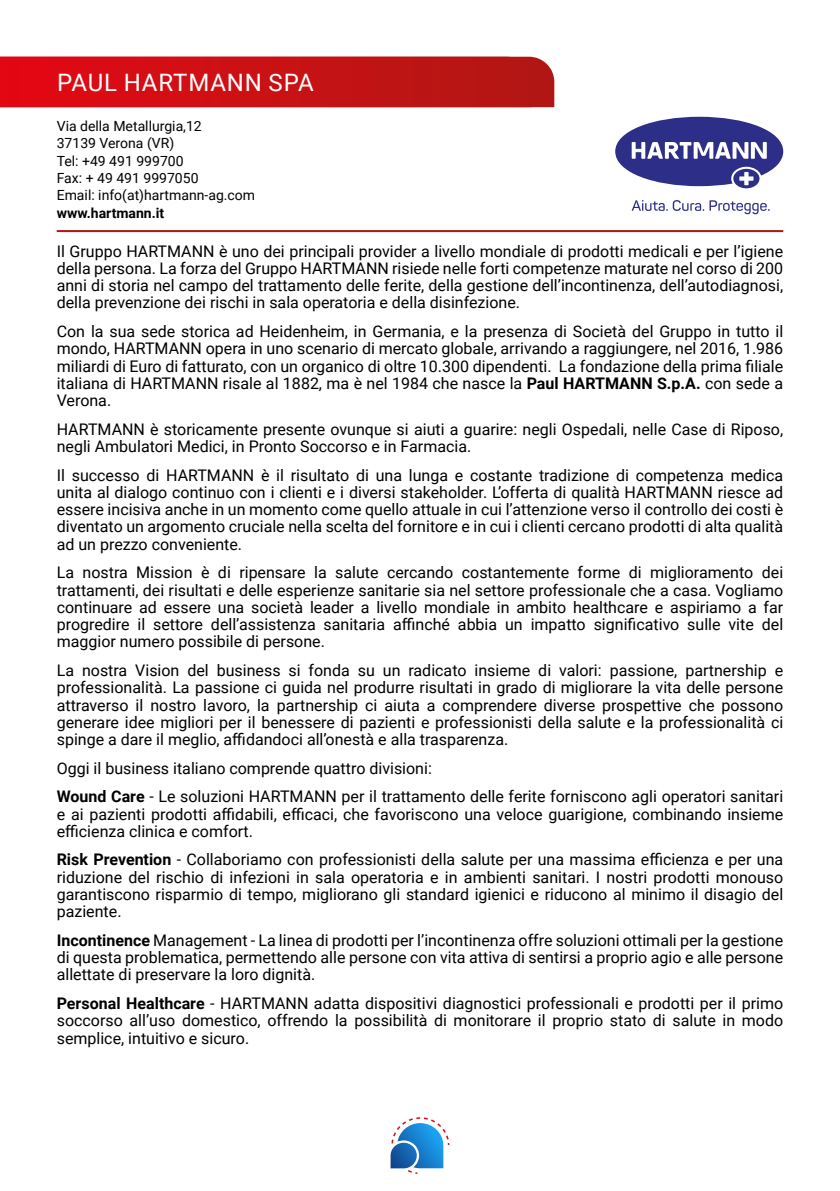
<style>
.page{position:relative;width:840px;height:1191px;background:#fff}
.page>*{position:absolute;margin:0;border:0;box-sizing:border-box;transform-origin:0 0}
.t1{font:24px "Roboto";letter-spacing:.035em;color:#fff}
.t2{font:16px/17.2px "Roboto";color:#000;text-align:justify}
.t3{font:14px/17.4px "Roboto";color:#000}
.t4{font:700 14px "Roboto";color:#000}
.s1{font-weight:700}
</style>
<div class="page">
<svg style="left:390px;top:1117px;width:59px;height:57px"></svg>
<hr style="left:57px;top:230px;width:725px;height:2px;background:#b01614">
<svg style="left:0;top:57px;width:554px;height:50px;background:#c91114"></svg>
<div style="left:732px;top:169px;width:27px;height:19px;background:#2d2e87;border-radius:50%"></div>
<svg style="left:615px;top:117px;width:167px;height:69px"></svg>
<svg style="left:631px;top:200px;width:138px;height:14px"></svg>
<h1 class="t1" style="left:57px;top:66px;width:258px">PAUL HARTMANN SPA</h1>
<p class="t3" style="left:57px;top:117px;width:200px">Via della Metallurgia,12<br>37139 Verona (VR)<br>Tel: +49 491 999700<br>Fax: + 49 491 9997050<br>Email: info(at)hartmann-ag.com</p>
<p class="t4" style="left:57px;top:203px;width:109px">www.hartmann.it</p>
<p class="t2" style="left:57px;top:242px;width:727px">Il Gruppo HARTMANN è uno dei principali provider a livello mondiale di prodotti medicali e per l’igiene della persona. La forza del Gruppo HARTMANN risiede nelle forti competenze maturate nel corso di 200 anni di storia nel campo del trattamento delle ferite, della gestione dell’incontinenza, dell’autodiagnosi, della prevenzione dei rischi in sala operatoria e della disinfezione.</p>
<p class="t2" style="left:57px;top:322px;width:727px">Con la sua sede storica ad Heidenheim, in Germania, e la presenza di Società del Gruppo in tutto il mondo, HARTMANN opera in uno scenario di mercato globale, arrivando a raggiungere, nel 2016, 1.986 miliardi di Euro di fatturato, con un organico di oltre 10.300 dipendenti. La fondazione della prima filiale italiana di HARTMANN risale al 1882, ma è nel 1984 che nasce la <span class="s1">Paul HARTMANN S.p.A.</span> con sede a Verona.</p>
<p class="t2" style="left:57px;top:420px;width:727px">HARTMANN è storicamente presente ovunque si aiuti a guarire: negli Ospedali, nelle Case di Riposo, negli Ambulatori Medici, in Pronto Soccorso e in Farmacia.</p>
<p class="t2" style="left:57px;top:466px;width:727px">Il successo di HARTMANN è il risultato di una lunga e costante tradizione di competenza medica unita al dialogo continuo con i clienti e i diversi stakeholder. L’offerta di qualità HARTMANN riesce ad essere incisiva anche in un momento come quello attuale in cui l’attenzione verso il controllo dei costi è diventato un argomento cruciale nella scelta del fornitore e in cui i clienti cercano prodotti di alta qualità ad un prezzo conveniente.</p>
<p class="t2" style="left:57px;top:563px;width:727px">La nostra Mission è di ripensare la salute cercando costantemente forme di miglioramento dei trattamenti, dei risultati e delle esperienze sanitarie sia nel settore professionale che a casa. Vogliamo continuare ad essere una società leader a livello mondiale in ambito healthcare e aspiriamo a far progredire il settore dell’assistenza sanitaria affinché abbia un impatto significativo sulle vite del maggior numero possibile di persone.</p>
<p class="t2" style="left:57px;top:661px;width:727px">La nostra Vision del business si fonda su un radicato insieme di valori: passione, partnership e professionalità. La passione ci guida nel produrre risultati in grado di migliorare la vita delle persone attraverso il nostro lavoro, la partnership ci aiuta a comprendere diverse prospettive che possono generare idee migliori per il benessere di pazienti e professionisti della salute e la professionalità ci spinge a dare il meglio, affidandoci all’onestà e alla trasparenza.</p>
<p class="t2" style="left:57px;top:753px;width:727px;line-height:28.6px">Oggi il business italiano comprende quattro divisioni:<br><span class="s1">Wound Care</span> - Le soluzioni HARTMANN per il trattamento delle ferite forniscono agli operatori sanitari</p>
<p class="t2" style="left:57px;top:804px;width:727px">e ai pazienti prodotti affidabili, efficaci, che favoriscono una veloce guarigione, combinando insieme efficienza clinica e comfort.</p>
<p class="t2" style="left:57px;top:850px;width:727px"><span class="s1">Risk Prevention</span> - Collaboriamo con professionisti della salute per una massima efficienza e per una riduzione del rischio di infezioni in sala operatoria e in ambienti sanitari. I nostri prodotti monouso garantiscono risparmio di tempo, migliorano gli standard igienici e riducono al minimo il disagio del paziente.</p>
<p class="t2" style="left:57px;top:931px;width:727px"><span class="s1">Incontinence</span> Management - La linea di prodotti per l’incontinenza offre soluzioni ottimali per la gestione di questa problematica, permettendo alle persone con vita attiva di sentirsi a proprio agio e alle persone allettate di preservare la loro dignità.</p>
<p class="t2" style="left:57px;top:994px;width:727px"><span class="s1">Personal Healthcare</span> - HARTMANN adatta dispositivi diagnostici professionali e prodotti per il primo soccorso all’uso domestico, offrendo la possibilità di monitorare il proprio stato di salute in modo semplice, intuitivo e sicuro.</p>
</div>
